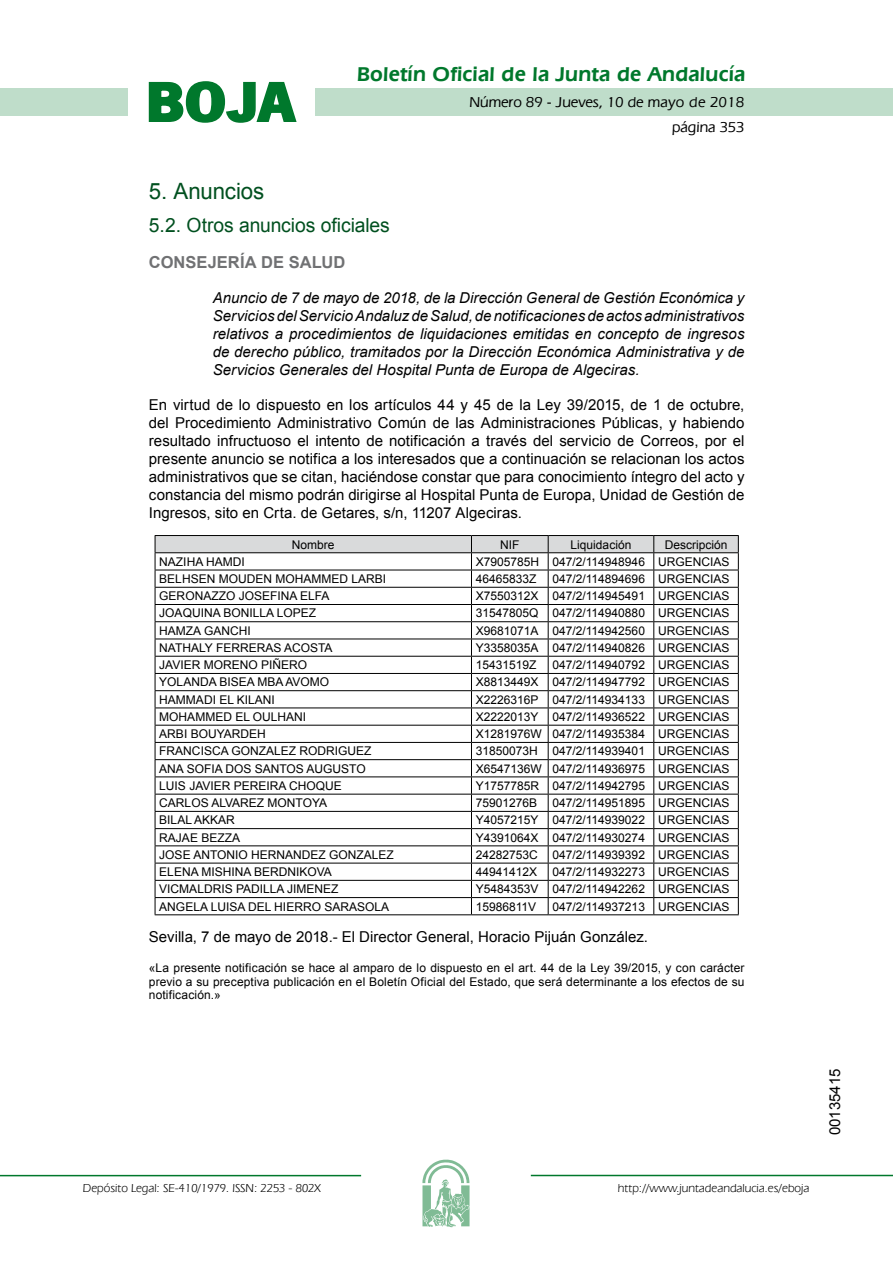
<style>
.page{position:relative;width:893px;height:1263px;background:#fff}
.page>*{position:absolute;margin:0;border:0;box-sizing:border-box;transform-origin:0 0}
.t1{font:700 57.75px "News Got T";color:#00782c;scale:1.14 1}
.t2{font:22.5px "Arial";letter-spacing:-.005em;color:#00501f}
.t3{font:600 21px "Eras IT Cby BT";letter-spacing:.01em;color:#00782c}
.t4{font:19.5px "Arial";letter-spacing:-.005em;color:#00501f}
.t5{font:700 16.5px "Arial";letter-spacing:.005em;color:#707173}
.t6{font:15px/18px "Arial";color:#000;text-align:justify}
.t7{font:italic 15px/18px "Arial";color:#000;text-align:justify}
.t8{font:500 15px/24.5px "Eras IT Cby BT";color:#000;text-align:right}
.t9{font:12px/13.5px "Arial";color:#000;text-align:justify}
.t10{font:12px "Eras IT Cby BT";color:#000}
</style>
<div class="page">
<div style="left:315px;top:88px;width:577px;height:28px;background:#bfddca"></div>
<div style="left:0;top:88px;width:128px;height:28px;background:#bfddca"></div>
<hr style="left:0;top:1175px;width:361px;height:1px;background:#00782c">
<svg style="left:422px;top:1159px;width:47px;height:68px"></svg>
<hr style="left:531px;top:1175px;width:361px;height:1px;background:#00782c">
<svg style="left:148px;top:81px;width:149px;height:42px"></svg>
<hr style="left:155px;top:535px;width:316px;height:1px;background:#000">
<hr style="left:471px;top:535px;width:77px;height:1px;background:#000">
<hr style="left:548px;top:535px;width:105px;height:1px;background:#000">
<hr style="left:653px;top:535px;width:85px;height:1px;background:#000">
<svg style="left:155px;top:536px;width:584px;height:378px"></svg>
<hr style="left:155px;top:914px;width:316px;height:1px;background:#000">
<hr style="left:471px;top:914px;width:77px;height:1px;background:#000">
<hr style="left:548px;top:914px;width:105px;height:1px;background:#000">
<hr style="left:653px;top:914px;width:85px;height:1px;background:#000">
<h1 class="t1" style="left:145px;top:68px;width:133px">BOJA</h1>
<h3 class="t3" style="left:357px;top:62px;width:390px">Boletín Oficial de la Junta de Andalucía</h3>
<p class="t8" style="left:469px;top:90px;width:276px">Número 89 - Jueves, 10 de mayo de 2018 página 353</p>
<h2 class="t2" style="left:149px;top:177px;width:117px">5. Anuncios</h2>
<h3 class="t4" style="left:149px;top:212px;width:242px">5.2. Otros anuncios oficiales</h3>
<h3 class="t5" style="left:149px;top:251px;width:198px">CONSEJERÍA DE SALUD</h3>
<p class="t7" style="left:213px;top:289px;width:533px">Anuncio de 7 de mayo de 2018, de la Dirección General de Gestión Económica y Servicios del Servicio Andaluz de Salud, de notificaciones de actos administrativos relativos a procedimientos de liquidaciones emitidas en concepto de ingresos de derecho público, tramitados por la Dirección Económica Administrativa y de Servicios Generales del Hospital Punta de Europa de Algeciras.</p>
<p class="t6" style="left:149px;top:396px;width:597px">En virtud de lo dispuesto en los artículos 44 y 45 de la Ley 39/2015, de 1 de octubre, del Procedimiento Administrativo Común de las Administraciones Públicas, y habiendo resultado infructuoso el intento de notificación a través del servicio de Correos, por el presente anuncio se notifica a los interesados que a continuación se relacionan los actos administrativos que se citan, haciéndose constar que para conocimiento íntegro del acto y constancia del mismo podrán dirigirse al Hospital Punta de Europa, Unidad de Gestión de Ingresos, sito en Crta. de Getares, s/n, 11207 Algeciras.</p>
<p class="t9" style="left:292px;top:538px;width:44px">Nombre</p>
<p class="t9" style="left:500px;top:538px;width:21px">NIF</p>
<p class="t9" style="left:570px;top:538px;width:62px">Liquidación</p>
<p class="t9" style="left:664px;top:538px;width:64px">Descripción</p>
<p class="t9" style="left:159px;top:555px;width:87px">NAZIHA HAMDI</p>
<p class="t9" style="left:475px;top:555px;width:255px">X7905785H 047/2/114948946 URGENCIAS</p>
<p class="t9" style="left:159px;top:572px;width:228px">BELHSEN MOUDEN MOHAMMED LARBI</p>
<p class="t9" style="left:475px;top:572px;width:62px">46465833Z</p>
<p class="t9" style="left:552px;top:572px;width:178px">047/2/114894696 URGENCIAS</p>
<p class="t9" style="left:159px;top:589px;width:172px">GERONAZZO JOSEFINA ELFA</p>
<p class="t9" style="left:475px;top:589px;width:255px">X7550312X 047/2/114945491 URGENCIAS</p>
<p class="t9" style="left:159px;top:607px;width:158px">JOAQUINA BONILLA LOPEZ</p>
<p class="t9" style="left:475px;top:607px;width:255px">31547805Q 047/2/114940880 URGENCIAS</p>
<p class="t9" style="left:159px;top:624px;width:93px">HAMZA GANCHI</p>
<p class="t9" style="left:475px;top:624px;width:255px">X9681071A 047/2/114942560 URGENCIAS</p>
<p class="t9" style="left:159px;top:641px;width:175px">NATHALY FERRERAS ACOSTA</p>
<p class="t9" style="left:475px;top:641px;width:255px">Y3358035A 047/2/114940826 URGENCIAS</p>
<p class="t9" style="left:159px;top:658px;width:149px">JAVIER MORENO PIÑERO</p>
<p class="t9" style="left:475px;top:658px;width:62px">15431519Z</p>
<p class="t9" style="left:552px;top:658px;width:178px">047/2/114940792 URGENCIAS</p>
<p class="t9" style="left:159px;top:676px;width:171px">YOLANDA BISEA MBA AVOMO</p>
<p class="t9" style="left:475px;top:676px;width:255px">X8813449X 047/2/114947792 URGENCIAS</p>
<p class="t9" style="left:159px;top:693px;width:117px">HAMMADI EL KILANI</p>
<p class="t9" style="left:475px;top:693px;width:255px">X2226316P 047/2/114934133 URGENCIAS</p>
<p class="t9" style="left:159px;top:710px;width:148px">MOHAMMED EL OULHANI</p>
<p class="t9" style="left:475px;top:710px;width:255px">X2222013Y 047/2/114936522 URGENCIAS</p>
<p class="t9" style="left:159px;top:727px;width:108px">ARBI BOUYARDEH</p>
<p class="t9" style="left:475px;top:727px;width:255px">X1281976W 047/2/114935384 URGENCIAS</p>
<p class="t9" style="left:159px;top:745px;width:214px">FRANCISCA GONZALEZ RODRIGUEZ</p>
<p class="t9" style="left:475px;top:745px;width:255px">31850073H 047/2/114939401 URGENCIAS</p>
<p class="t9" style="left:159px;top:762px;width:208px">ANA SOFIA DOS SANTOS AUGUSTO</p>
<p class="t9" style="left:475px;top:762px;width:255px">X6547136W 047/2/114936975 URGENCIAS</p>
<p class="t9" style="left:159px;top:779px;width:184px">LUIS JAVIER PEREIRA CHOQUE</p>
<p class="t9" style="left:475px;top:779px;width:255px">Y1757785R 047/2/114942795 URGENCIAS</p>
<p class="t9" style="left:159px;top:796px;width:169px">CARLOS ALVAREZ MONTOYA</p>
<p class="t9" style="left:475px;top:796px;width:63px">75901276B</p>
<p class="t9" style="left:552px;top:796px;width:178px">047/2/114951895 URGENCIAS</p>
<p class="t9" style="left:159px;top:814px;width:77px">BILAL AKKAR</p>
<p class="t9" style="left:475px;top:814px;width:255px">Y4057215Y 047/2/114939022 URGENCIAS</p>
<p class="t9" style="left:159px;top:831px;width:82px">RAJAE BEZZA</p>
<p class="t9" style="left:475px;top:831px;width:255px">Y4391064X 047/2/114930274 URGENCIAS</p>
<p class="t9" style="left:159px;top:848px;width:236px">JOSE ANTONIO HERNANDEZ GONZALEZ</p>
<p class="t9" style="left:475px;top:848px;width:255px">24282753C 047/2/114939392 URGENCIAS</p>
<p class="t9" style="left:159px;top:865px;width:174px">ELENA MISHINA BERDNIKOVA</p>
<p class="t9" style="left:475px;top:865px;width:63px">44941412X</p>
<p class="t9" style="left:552px;top:865px;width:178px">047/2/114932273 URGENCIAS</p>
<p class="t9" style="left:159px;top:883px;width:181px">VICMALDRIS PADILLA JIMENEZ</p>
<p class="t9" style="left:475px;top:883px;width:255px">Y5484353V 047/2/114942262 URGENCIAS</p>
<p class="t9" style="left:159px;top:900px;width:231px">ANGELA LUISA DEL HIERRO SARASOLA</p>
<p class="t9" style="left:475px;top:900px;width:62px">15986811V</p>
<p class="t9" style="left:552px;top:900px;width:178px">047/2/114937213 URGENCIAS</p>
<p class="t6" style="left:149px;top:928px;width:500px">Sevilla, 7 de mayo de 2018.- El Director General, Horacio Pijuán González.</p>
<p class="t9" style="left:149px;top:961px;width:597px">«La presente notificación se hace al amparo de lo dispuesto en el art. 44 de la Ley 39/2015, y con carácter previo a su preceptiva publicación en el Boletín Oficial del Estado, que será determinante a los efectos de su notificación.»</p>
<p class="t10" style="left:83px;top:1181px;width:239px">Depósito Legal: SE-410/1979. ISSN: 2253 - 802X</p>
<p class="t10" style="left:618px;top:1181px;width:193px">http://www.juntadeandalucia.es/eboja</p>
<p class="t6" style="left:826px;top:1135px;width:68px;rotate:-90deg">00135415</p>
</div>
